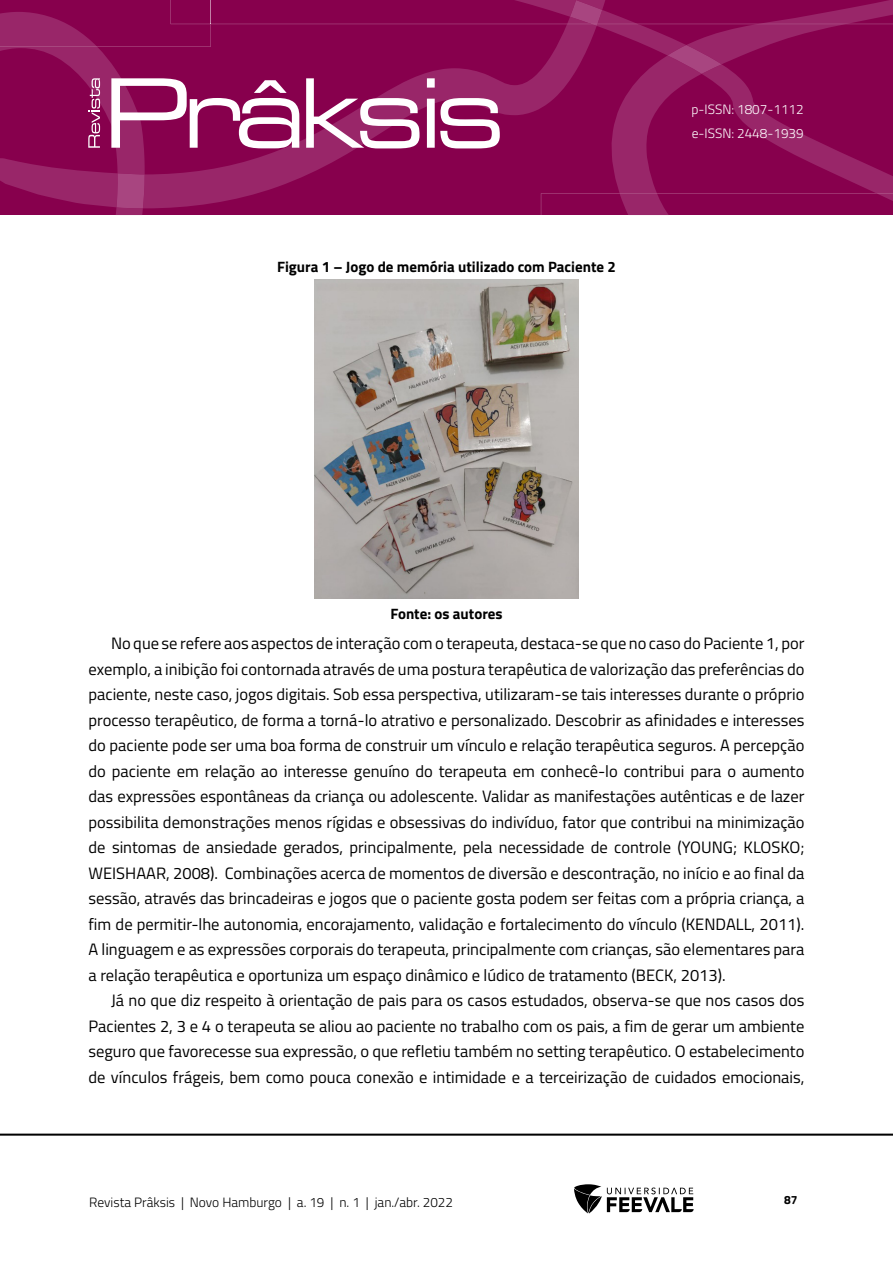
<style>
.page{position:relative;width:893px;height:1263px;background:#fff}
.page>*{position:absolute;margin:0;border:0;box-sizing:border-box;transform-origin:0 0}
.Corpo_de_texto{font:16.5px/25.5px "Titillium Web";color:#000;text-align:justify}
.Fonte{font:700 15px "Titillium Web";color:#000}
.t1{font:300 13.5px "Titillium Web";color:#000}
.t2{font:300 13.5px/24px "Titillium Web";color:#fff}
.t3{font:700 12px "Titillium Web";color:#000}
</style>
<div class="page">
<hr style="left:0;top:1133px;width:893px;height:3px;background:#000">
<svg style="left:574px;top:1184px;width:120px;height:29px"></svg>
<svg style="left:0;top:0;width:893px;height:215px;background:#8f1259"></svg>
<img style="left:314px;top:279px;width:265px;height:319px">
<p class="Fonte" style="left:277px;top:255px;width:340px">Figura 1 – Jogo de memória utilizado com Paciente 2</p>
<p class="t2" style="left:691px;top:97px;width:114px">p-ISSN: 1807-1112 e-ISSN: 2448-1939</p>
<p class="Fonte" style="left:390px;top:602px;width:114px">Fonte: os autores</p>
<p class="Corpo_de_texto" style="left:88px;top:630px;width:718px;text-indent:23px">No que se refere aos aspectos de interação com o terapeuta, destaca-se que no caso do Paciente 1, por exemplo, a inibição foi contornada através de uma postura terapêutica de valorização das preferências do paciente, neste caso, jogos digitais. Sob essa perspectiva, utilizaram-se tais interesses durante o próprio processo terapêutico, de forma a torná-lo atrativo e personalizado. Descobrir as afinidades e interesses do paciente pode ser uma boa forma de construir um vínculo e relação terapêutica seguros. A percepção do paciente em relação ao interesse genuíno do terapeuta em conhecê-lo contribui para o aumento das expressões espontâneas da criança ou adolescente. Validar as manifestações autênticas e de lazer possibilita demonstrações menos rígidas e obsessivas do indivíduo, fator que contribui na minimização de sintomas de ansiedade gerados, principalmente, pela necessidade de controle (YOUNG; KLOSKO; WEISHAAR, 2008). Combinações acerca de momentos de diversão e descontração, no início e ao final da sessão, através das brincadeiras e jogos que o paciente gosta podem ser feitas com a própria criança, a fim de permitir-lhe autonomia, encorajamento, validação e fortalecimento do vínculo (KENDALL, 2011).<br>A linguagem e as expressões corporais do terapeuta, principalmente com crianças, são elementares para a relação terapêutica e oportuniza um espaço dinâmico e lúdico de tratamento (BECK, 2013).</p>
<p class="Corpo_de_texto" style="left:88px;top:987px;width:717px;text-indent:22px">Já no que diz respeito à orientação de pais para os casos estudados, observa-se que nos casos dos Pacientes 2, 3 e 4 o terapeuta se aliou ao paciente no trabalho com os pais, a fim de gerar um ambiente seguro que favorecesse sua expressão, o que refletiu também no setting terapêutico. O estabelecimento de vínculos frágeis, bem como pouca conexão e intimidade e a terceirização de cuidados emocionais,</p>
<p class="t1" style="left:89px;top:1192px;width:365px">Revista Prâksis | Novo Hamburgo | a. 19 | n. 1 | jan./abr. 2022</p>
<p class="t3" style="left:784px;top:1190px;width:15px">87</p>
</div>
